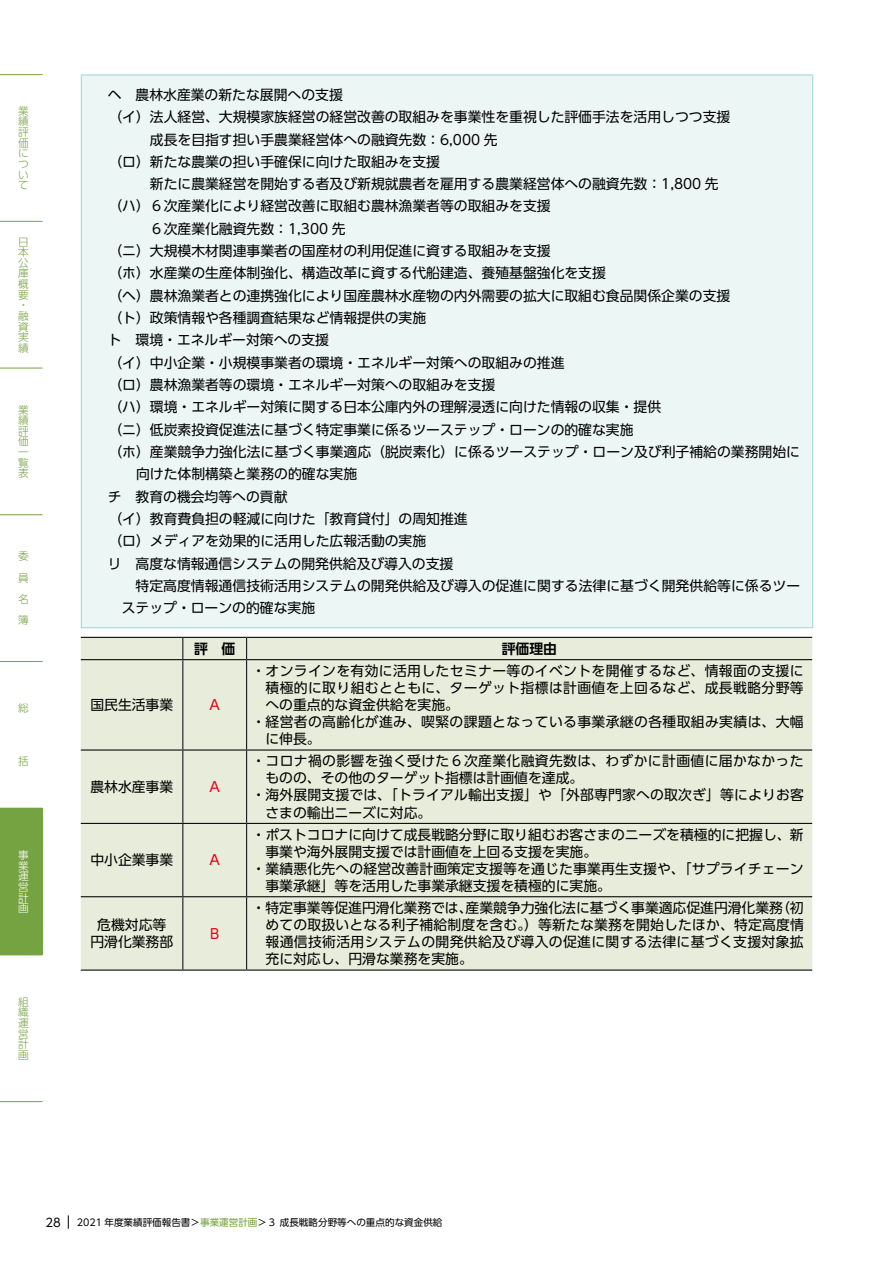
<style>
.page{position:relative;width:893px;height:1263px;background:#fff}
.page>*{position:absolute;margin:0;border:0;box-sizing:border-box;transform-origin:0 0}
.t1{font:13.8px/17px "UD Shin Go Pr 6 N";color:#000;text-align:center}
.t2{font:13.8px "UD Shin Go Pr 6 N";letter-spacing:.025em;color:#000}
.t3{font:700 13.8px "UD Shin Go Pr 6 N De";color:#000}
.t4{font:13.8px "UD Shin Go Pr 6 N";color:#e60012}
.t5{font:11.7px "UD Shin Go Pr 6 N";color:#000}
.t6{font:300 10.65px/10.6px "UD Shin Go Pr 6 N";color:#75a342;text-align:justify}
.t7{font:300 10.65px/10.6px "UD Shin Go Pr 6 N";color:#fff;text-align:justify}
.t8{font:9.6px "UD Shin Go Pr 6 N";color:#000}
.s1{color:#75a342}
</style>
<div class="page">
<svg style="left:68px;top:1215px;width:1px;height:14px"></svg>
<div style="left:0;top:808px;width:43px;height:147px;background:#75a342"></div>
<hr style="left:0;top:74px;width:43px;height:1px;background:#75a342">
<hr style="left:0;top:221px;width:43px;height:1px;background:#75a342">
<hr style="left:0;top:368px;width:43px;height:1px;background:#75a342">
<hr style="left:0;top:514px;width:43px;height:1px;background:#75a342">
<hr style="left:0;top:661px;width:43px;height:1px;background:#75a342">
<hr style="left:0;top:955px;width:43px;height:1px;background:#75a342">
<hr style="left:0;top:1101px;width:43px;height:1px;background:#75a342">
<div style="left:81px;top:75px;width:732px;height:553px;background:#ebf6f5"></div>
<hr style="left:81px;top:74px;width:732px;height:1px;background:#a2d7d4">
<hr style="left:81px;top:75px;width:1px;height:552px;background:#a2d7d4">
<hr style="left:812px;top:75px;width:1px;height:552px;background:#a2d7d4">
<hr style="left:81px;top:627px;width:732px;height:1px;background:#a2d7d4">
<div style="left:81px;top:638px;width:731px;height:331px;background:#e7edda"></div>
<hr style="left:81px;top:637px;width:102px;height:1px;background:#000">
<svg style="left:246px;top:638px;width:1px;height:21px"></svg>
<hr style="left:246px;top:660px;width:1px;height:89px;background:#000">
<hr style="left:246px;top:750px;width:1px;height:73px;background:#000">
<hr style="left:246px;top:824px;width:1px;height:72px;background:#000">
<hr style="left:246px;top:897px;width:1px;height:72px;background:#000">
<hr style="left:183px;top:637px;width:64px;height:1px;background:#000">
<hr style="left:247px;top:637px;width:565px;height:1px;background:#000">
<svg style="left:183px;top:638px;width:1px;height:21px"></svg>
<hr style="left:183px;top:660px;width:1px;height:89px;background:#000">
<hr style="left:183px;top:750px;width:1px;height:73px;background:#000">
<hr style="left:183px;top:824px;width:1px;height:72px;background:#000">
<hr style="left:183px;top:897px;width:1px;height:72px;background:#000">
<hr style="left:81px;top:659px;width:102px;height:1px;background:#000">
<hr style="left:81px;top:749px;width:102px;height:1px;background:#000">
<hr style="left:81px;top:823px;width:102px;height:1px;background:#000">
<hr style="left:81px;top:896px;width:102px;height:1px;background:#000">
<hr style="left:81px;top:969px;width:102px;height:2px;background:#000">
<hr style="left:183px;top:659px;width:64px;height:1px;background:#000">
<hr style="left:247px;top:659px;width:565px;height:1px;background:#000">
<hr style="left:183px;top:749px;width:64px;height:1px;background:#000">
<hr style="left:247px;top:749px;width:565px;height:1px;background:#000">
<hr style="left:183px;top:823px;width:64px;height:1px;background:#000">
<hr style="left:247px;top:823px;width:565px;height:1px;background:#000">
<hr style="left:183px;top:896px;width:64px;height:1px;background:#000">
<hr style="left:247px;top:896px;width:565px;height:1px;background:#000">
<hr style="left:183px;top:969px;width:64px;height:2px;background:#000">
<hr style="left:247px;top:969px;width:565px;height:2px;background:#000">
<p class="t6" style="left:18px;top:105px;width:12px">業績評価について</p>
<p class="t6" style="left:18px;top:236px;width:12px;text-align:left">日本公庫概要・融資実績</p>
<p class="t6" style="left:18px;top:404px;width:12px">業績評価一覧表</p>
<p class="t6" style="left:18px;top:545px;width:12px;line-height:21.3px">委員名簿</p>
<p class="t6" style="left:18px;top:702px;width:12px">総</p>
<p class="t6" style="left:18px;top:756px;width:12px">括</p>
<p class="t7" style="left:18px;top:849px;width:12px">事業運営計画</p>
<p class="t6" style="left:18px;top:996px;width:12px">組織運営計画</p>
<p class="t1" style="left:108px;top:86px;width:236px">ヘ　農林水産業の新たな展開への支援</p>
<p class="t1" style="left:108px;top:108px;width:623px">（イ）法人経営、大規模家族経営の経営改善の取組みを事業性を重視した評価手法を活用しつつ支援</p>
<p class="t1" style="left:115px;top:130px;width:384px">　　成長を目指す担い手農業経営体への融資先数：6,000 先</p>
<p class="t1" style="left:108px;top:153px;width:333px">（ロ）新たな農業の担い手確保に向けた取組みを支援</p>
<p class="t1" style="left:115px;top:175px;width:605px">　　新たに農業経営を開始する者及び新規就農者を雇用する農業経営体への融資先数：1,800 先</p>
<p class="t1" style="left:108px;top:197px;width:444px">（ハ）６次産業化により経営改善に取組む農林漁業者等の取組みを支援</p>
<p class="t1" style="left:115px;top:220px;width:232px">　　６次産業化融資先数：1,300 先</p>
<p class="t1" style="left:108px;top:242px;width:444px">（ニ）大規模木材関連事業者の国産材の利用促進に資する取組みを支援</p>
<p class="t1" style="left:108px;top:264px;width:499px">（ホ）水産業の生産体制強化、構造改革に資する代船建造、養殖基盤強化を支援</p>
<p class="t1" style="left:108px;top:287px;width:623px">（ヘ）農林漁業者との連携強化により国産農林水産物の内外需要の拡大に取組む食品関係企業の支援</p>
<p class="t1" style="left:108px;top:309px;width:319px">（ト）政策情報や各種調査結果など情報提供の実施</p>
<p class="t1" style="left:108px;top:331px;width:223px">ト　環境・エネルギー対策への支援</p>
<p class="t1" style="left:108px;top:354px;width:458px">（イ）中小企業・小規模事業者の環境・エネルギー対策への取組みの推進</p>
<p class="t1" style="left:108px;top:376px;width:388px">（ロ）農林漁業者等の環境・エネルギー対策への取組みを支援</p>
<p class="t1" style="left:108px;top:398px;width:554px">（ハ）環境・エネルギー対策に関する日本公庫内外の理解浸透に向けた情報の収集・提供</p>
<p class="t1" style="left:108px;top:421px;width:527px">（ニ）低炭素投資促進法に基づく特定事業に係るツーステップ・ローンの的確な実施</p>
<p class="t1" style="left:108px;top:443px;width:693px">（ホ）産業競争力強化法に基づく事業適応（脱炭素化）に係るツーステップ・ローン及び利子補給の業務開始に</p>
<p class="t1" style="left:136px;top:465px;width:223px">向けた体制構築と業務の的確な実施</p>
<p class="t1" style="left:108px;top:487px;width:181px">チ　教育の機会均等への貢献</p>
<p class="t1" style="left:108px;top:510px;width:361px">（イ）教育費負担の軽減に向けた「教育貸付」の周知推進</p>
<p class="t1" style="left:108px;top:532px;width:319px">（ロ）メディアを効果的に活用した広報活動の実施</p>
<p class="t1" style="left:108px;top:554px;width:347px">リ　高度な情報通信システムの開発供給及び導入の支援</p>
<p class="t1" style="left:122px;top:577px;width:680px">　特定高度情報通信技術活用システムの開発供給及び導入の促進に関する法律に基づく開発供給等に係るツー</p>
<p class="t1" style="left:122px;top:599px;width:195px">ステップ・ローンの的確な実施</p>
<p class="t3" style="left:194px;top:637px;width:43px">評　価</p>
<p class="t3" style="left:502px;top:637px;width:57px">評価理由</p>
<p class="t1" style="left:90px;top:696px;width:84px">国民生活事業</p>
<p class="t4" style="left:210px;top:694px;width:12px">A</p>
<p class="t1" style="left:90px;top:778px;width:84px">農林水産事業</p>
<p class="t4" style="left:210px;top:775px;width:12px">A</p>
<p class="t1" style="left:90px;top:851px;width:84px">中小企業事業</p>
<p class="t4" style="left:210px;top:849px;width:12px">A</p>
<p class="t1" style="left:90px;top:916px;width:84px">危機対応等円滑化業務部</p>
<p class="t4" style="left:210px;top:922px;width:11px">B</p>
<p class="t2" style="left:252px;top:660px;width:553px">・オンラインを有効に活用したセミナー等のイベントを開催するなど、情報面の支援に</p>
<p class="t2" style="left:265px;top:677px;width:540px">積極的に取り組むとともに、ターゲット指標は計画値を上回るなど、成長戦略分野等</p>
<p class="t1" style="left:265px;top:696px;width:195px">への重点的な資金供給を実施。</p>
<p class="t2" style="left:252px;top:711px;width:553px">・経営者の高齢化が進み、喫緊の課題となっている事業承継の各種取組み実績は、大幅</p>
<p class="t1" style="left:265px;top:730px;width:57px">に伸長。</p>
<p class="t2" style="left:252px;top:750px;width:553px">・コロナ禍の影響を強く受けた６次産業化融資先数は、わずかに計画値に届かなかった</p>
<p class="t1" style="left:265px;top:769px;width:319px">ものの、その他のターゲット指標は計画値を達成。</p>
<p class="t1" style="left:252px;top:786px;width:554px">・海外展開支援では、「トライアル輸出支援」や「外部専門家への取次ぎ」等によりお客</p>
<p class="t1" style="left:265px;top:803px;width:167px">さまの輸出ニーズに対応。</p>
<p class="t1" style="left:252px;top:826px;width:553px">・ポストコロナに向けて成長戦略分野に取り組むお客さまのニーズを積極的に把握し、新</p>
<p class="t1" style="left:265px;top:843px;width:333px">事業や海外展開支援では計画値を上回る支援を実施。</p>
<p class="t1" style="left:252px;top:860px;width:553px">・業績悪化先への経営改善計画策定支援等を通じた事業再生支援や、「サプライチェーン</p>
<p class="t1" style="left:265px;top:877px;width:347px">事業承継」等を活用した事業承継支援を積極的に実施。</p>
<p class="t1" style="left:265px;top:899px;width:540px;text-align:justify;text-indent:-14px">・特定事業等促進円滑化業務では、産業競争力強化法に基づく事業適応促進円滑化業務（初めての取扱いとなる利子補給制度を含む。）等新たな業務を開始したほか、特定高度情報通信技術活用システムの開発供給及び導入の促進に関する法律に基づく支援対象拡充に対応し、円滑な業務を実施。</p>
<p class="t5" style="left:45px;top:1212px;width:17px">28</p>
<p class="t8" style="left:77px;top:1214px;width:367px">2021 年度業績評価報告書＞<span class="s1">事業運営計画</span>＞３ 成長戦略分野等への重点的な資金供給</p>
</div>
